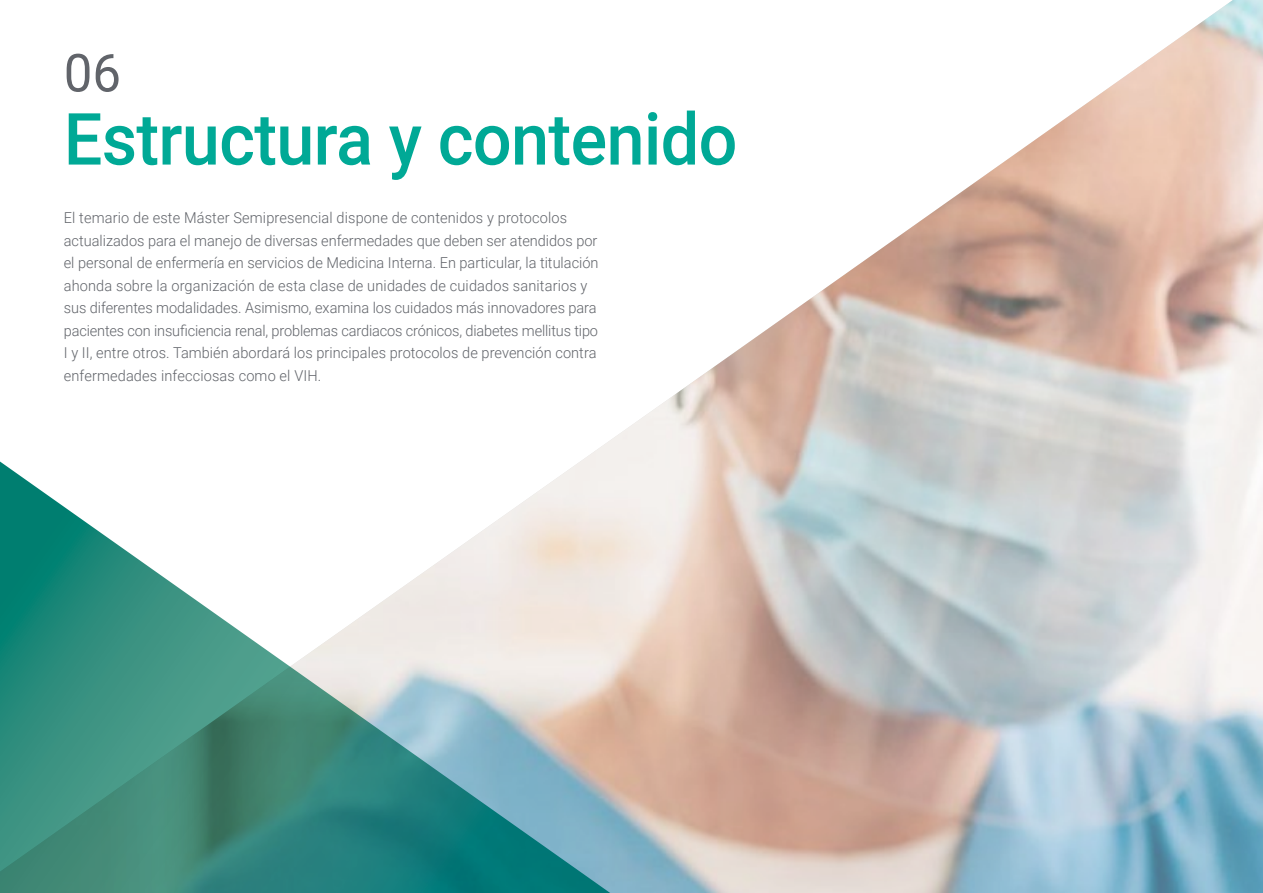
<style>
.page{position:relative;width:1263px;height:893px;background:#fff}
.page>*{position:absolute;margin:0;border:0;box-sizing:border-box;transform-origin:0 0}
.t1{font:500 72px "Roboto";letter-spacing:-.01em;color:#00a996;scale:.95 1}
.t2{font:52.5px "Roboto";color:#61646a}
.t3{font:300 15px/22.5px "Roboto";color:#61646a}
</style>
<div class="page">
<img style="left:602px;top:0;width:661px;height:893px">
<svg style="left:0;top:446px;width:640px;height:447px"></svg>
<h2 class="t2" style="left:64px;top:36px;width:59px">06</h2>
<h1 class="t1" style="left:64px;top:89px;width:711px">Estructura y contenido</h1>
<p class="t3" style="left:64px;top:206px;width:536px">El temario de este Máster Semipresencial dispone de contenidos y protocolos actualizados para el manejo de diversas enfermedades que deben ser atendidos por el personal de enfermería en servicios de Medicina Interna. En particular, la titulación ahonda sobre la organización de esta clase de unidades de cuidados sanitarios y sus diferentes modalidades. Asimismo, examina los cuidados más innovadores para pacientes con insuficiencia renal, problemas cardiacos crónicos, diabetes mellitus tipo I y II, entre otros. También abordará los principales protocolos de prevención contra enfermedades infecciosas como el VIH.</p>
</div>
